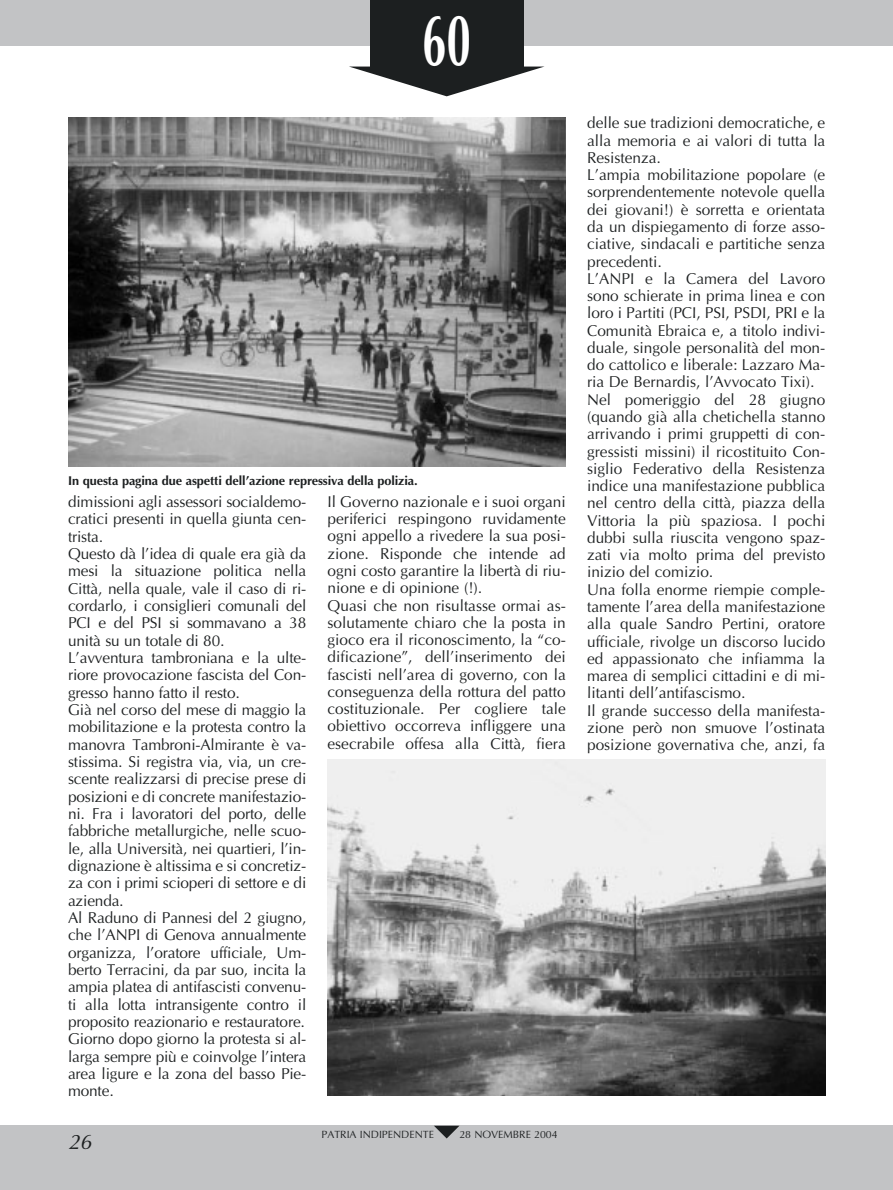
<style>
.page{position:relative;width:893px;height:1190px;background:#fff}
.page>*{position:absolute;margin:0;border:0;box-sizing:border-box;transform-origin:0 0}
.t1{font:700 73.35px "Optima";color:#fff;scale:.59 1}
.t2{font:italic 21px "Optima";color:#1c1f20}
.t3{font:15.75px/17.2px "Optima";color:#1c1f20}
.t4{font:700 12.75px "Optima";letter-spacing:-.01em;color:#1c1f20}
.t5{font:10.5px "Optima";color:#1c1f20}
</style>
<div class="page">
<div style="left:0;top:0;width:892px;height:45px;background:#c2c3c5"></div>
<div style="left:0;top:1125px;width:892px;height:65px;background:#c2c3c5"></div>
<svg style="left:434px;top:1125px;width:25px;height:13px"></svg>
<img style="left:68px;top:118px;width:498px;height:348px">
<img style="left:327px;top:760px;width:498px;height:336px">
<div style="left:370px;top:0;width:153px;height:67px;background:#1c1f20"></div>
<svg style="left:350px;top:67px;width:193px;height:29px"></svg>
<h1 class="t1" style="left:422px;top:10px;width:83px">60</h1>
<p class="t4" style="left:68px;top:475px;width:351px">In questa pagina due aspetti dell’azione repressiva della polizia.</p>
<p class="t3" style="left:68px;top:494px;width:240px">dimissioni agli assessori socialdemo&shy;cratici presenti in quella giunta cen&shy;trista.<br>Questo dà l’idea di quale era già da mesi la situazione politica nella Città, nella quale, vale il caso di ri&shy;cordarlo, i consiglieri comunali del PCI e del PSI si sommavano a 38 unità su un totale di 80.<br>L’avventura tambroniana e la ulte&shy;riore provocazione fascista del Con&shy;gresso hanno fatto il resto.<br>Già nel corso del mese di maggio la mobilitazione e la protesta contro la manovra Tambroni-Almirante è va&shy;stissima. Si registra via, via, un cre&shy;scente realizzarsi di precise prese di posizioni e di concrete manifestazio&shy;ni. Fra i lavoratori del porto, delle fabbriche metallurgiche, nelle scuo&shy;le, alla Università, nei quartieri, l’in&shy;dignazione è altissima e si concretiz&shy;za con i primi scioperi di settore e di azienda.<br>Al Raduno di Pannesi del 2 giugno, che l’ANPI di Genova annualmente organizza, l’oratore ufficiale, Um&shy;berto Terracini, da par suo, incita la ampia platea di antifascisti convenu&shy;ti alla lotta intransigente contro il proposito reazionario e restauratore.<br>Giorno dopo giorno la protesta si al&shy;larga sempre più e coinvolge l’intera area ligure e la zona del basso Pie&shy;monte.</p>
<p class="t3" style="left:327px;top:494px;width:240px">Il Governo nazionale e i suoi organi periferici respingono ruvidamente ogni appello a rivedere la sua posi&shy;zione. Risponde che intende ad ogni costo garantire la libertà di riu&shy;nione e di opinione (!).<br>Quasi che non risultasse ormai as&shy;solutamente chiaro che la posta in gioco era il riconoscimento, la “co&shy;dificazione”, dell’inserimento dei fascisti nell’area di governo, con la conseguenza della rottura del patto costituzionale. Per cogliere tale obiettivo occorreva infliggere una esecrabile offesa alla Città, fiera</p>
<h2 class="t2" style="left:68px;top:1132px;width:25px">26</h2>
<p class="t5" style="left:321px;top:1130px;width:114px">PATRIA INDIPENDENTE</p>
<p class="t5" style="left:459px;top:1130px;width:100px">28 NOVEMBRE 2004</p>
<p class="t3" style="left:587px;top:116px;width:240px">delle sue tradizioni democratiche, e alla memoria e ai valori di tutta la Resistenza.<br>L’ampia mobilitazione popolare (e sorprendentemente notevole quella dei giovani!) è sorretta e orientata da un dispiegamento di forze asso&shy;ciative, sindacali e partitiche senza precedenti.<br>L’ANPI e la Camera del Lavoro sono schierate in prima linea e con loro i Partiti (PCI, PSI, PSDI, PRI e la Comunità Ebraica e, a titolo indivi&shy;duale, singole personalità del mon&shy;do cattolico e liberale: Lazzaro Ma&shy;ria De Bernardis, l’Avvocato Tixi).<br>Nel pomeriggio del 28 giugno (quando già alla chetichella stanno arrivando i primi gruppetti di con&shy;gressisti missini) il ricostituito Con&shy;siglio Federativo della Resistenza indice una manifestazione pubblica nel centro della città, piazza della Vittoria la più spaziosa. I pochi dubbi sulla riuscita vengono spaz&shy;zati via molto prima del previsto inizio del comizio.<br>Una folla enorme riempie comple&shy;tamente l’area della manifestazione alla quale Sandro Pertini, oratore ufficiale, rivolge un discorso lucido ed appassionato che infiamma la marea di semplici cittadini e di mi&shy;litanti dell’antifascismo.<br>Il grande successo della manifesta&shy;zione però non smuove l’ostinata posizione governativa che, anzi, fa</p>
</div>
